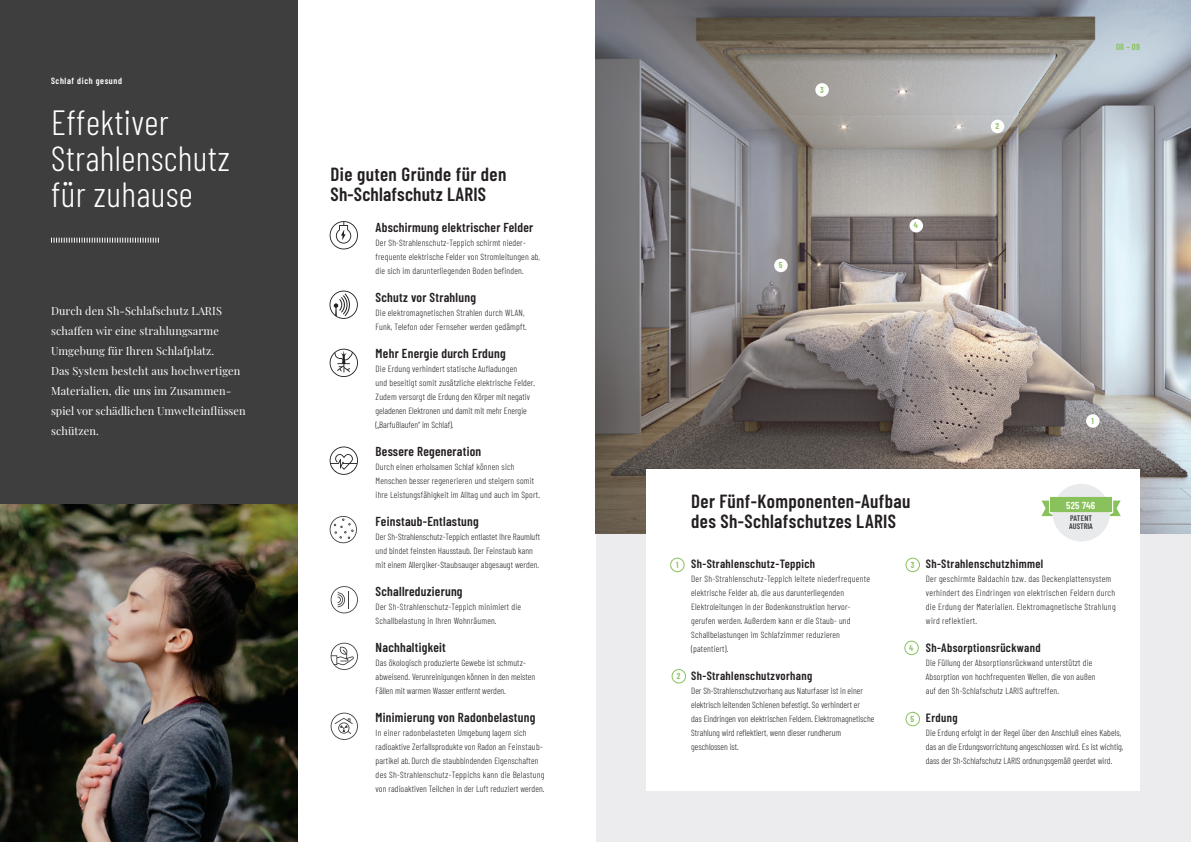
<style>
.page{position:relative;width:1191px;height:842px;background:#fff}
.page>*{position:absolute;margin:0;border:0;box-sizing:border-box;transform-origin:0 0}
.t1{font:300 35px/36px "Barlow Condensed";letter-spacing:.01em;color:#fff}
.t2{font:600 19px/20px "Barlow Condensed";letter-spacing:.02em;color:#231f20}
.t3{font:600 13px "Barlow Condensed";letter-spacing:.02em;color:#231f20}
.t4{font:600 12px "Barlow Condensed";letter-spacing:.03em;color:#231f20}
.t5{font:11px/20px "Playfair Display";letter-spacing:.01em;color:#fff}
.t6{font:600 10.1px "Barlow Condensed";letter-spacing:.02em;color:#fff}
.t7{font:300 9px/14px "Barlow Condensed";letter-spacing:.02em;color:#231f20}
.t8{font:300 9px/14px "Barlow Condensed";color:#231f20}
.t9{font:600 9px "Barlow Condensed";letter-spacing:.07em;color:#fff}
.t10{font:600 9px "Barlow Condensed";color:#89c25c}
.t11{font:700 8.4px "Barlow Condensed";color:#95c76b}
.t12{font:600 8px/8.8px "Barlow Condensed";color:#3e3e3f}
</style>
<div class="page">
<div style="left:0;top:0;width:298px;height:505px;background:#3e3e3f"></div>
<svg style="left:51px;top:238px;width:108px;height:5px"></svg>
<div style="left:596px;top:534px;width:595px;height:308px;background:#ececee"></div>
<img style="left:595px;top:0;width:596px;height:534px">
<div style="left:646px;top:470px;width:494px;height:321px;background:#fff"></div>
<div style="left:670px;top:558px;width:14px;height:14px;border:1px solid #89c25c;border-radius:50%"></div>
<div style="left:1086px;top:414px;width:13px;height:14px;background:#fff;border-radius:50%"></div>
<div style="left:905px;top:558px;width:14px;height:14px;border:1px solid #89c25c;border-radius:50%"></div>
<div style="left:815px;top:83px;width:14px;height:14px;background:#fff;border-radius:50%"></div>
<div style="left:904px;top:641px;width:14px;height:14px;border:1px solid #89c25c;border-radius:50%"></div>
<div style="left:905px;top:712px;width:14px;height:14px;border:1px solid #89c25c;border-radius:50%"></div>
<div style="left:909px;top:219px;width:14px;height:13px;background:#fff;border-radius:50%"></div>
<div style="left:672px;top:669px;width:14px;height:14px;border:1px solid #89c25c;border-radius:50%"></div>
<div style="left:990px;top:120px;width:14px;height:13px;background:#fff;border-radius:50%"></div>
<div style="left:774px;top:259px;width:13px;height:13px;background:#fff;border-radius:50%"></div>
<img style="left:0;top:505px;width:298px;height:337px">
<svg style="left:330px;top:516px;width:27px;height:27px"></svg>
<svg style="left:331px;top:586px;width:27px;height:27px"></svg>
<svg style="left:331px;top:713px;width:27px;height:27px"></svg>
<svg style="left:331px;top:643px;width:27px;height:27px"></svg>
<svg style="left:329px;top:291px;width:29px;height:28px"></svg>
<svg style="left:330px;top:221px;width:28px;height:28px"></svg>
<svg style="left:330px;top:446px;width:28px;height:29px"></svg>
<svg style="left:330px;top:349px;width:28px;height:28px"></svg>
<div style="left:1052px;top:484px;width:58px;height:57px;background:#e9eaeb;border-radius:50%"></div>
<svg style="left:1041px;top:497px;width:79px;height:19px"></svg>
<p class="t9" style="left:51px;top:74px;width:73px">Schlaf dich gesund</p>
<h1 class="t1" style="left:51px;top:102px;width:180px">Effektiver<br>Strahlenschutz für zuhause</h1>
<p class="t5" style="left:51px;top:300px;width:196px">Durch den Sh-Schlafschutz LARIS schaffen wir eine strahlungsarme<br>Umgebung für Ihren Schlafplatz.<br>Das System besteht aus hochwertigen<br>Materialien, die uns im Zusammen&shy;spiel vor schädlichen Umwelteinflüssen schützen.</p>
<h2 class="t2" style="left:331px;top:163px;width:177px">Die guten Gründe für den<br>Sh-Schlafschutz LARIS</h2>
<h3 class="t3" style="left:376px;top:218px;width:159px">Abschirmung elektrischer Felder</h3>
<p class="t7" style="left:376px;top:235px;width:166px">Der Sh-Strahlenschutz-Teppich schirmt nieder&shy;frequente elektrische Felder von Stromleitungen ab, die sich im darunterliegenden Boden befinden.</p>
<h3 class="t3" style="left:376px;top:288px;width:102px">Schutz vor Strahlung</h3>
<p class="t7" style="left:376px;top:305px;width:153px">Die elektromagnetischen Strahlen durch WLAN,<br>Funk, Telefon oder Fernseher werden gedämpft.</p>
<h3 class="t3" style="left:376px;top:344px;width:132px">Mehr Energie durch Erdung</h3>
<p class="t7" style="left:376px;top:361px;width:161px">Die Erdung verhindert statische Aufladungen<br>und beseitigt somit zusätzliche elektrische Felder.<br>Zudem versorgt die Erdung den Körper mit negativ geladenen Elektronen und damit mit mehr Energie („Barfußlaufen“ im Schlaf).</p>
<h3 class="t3" style="left:376px;top:442px;width:107px">Bessere Regeneration</h3>
<p class="t7" style="left:376px;top:459px;width:166px">Durch einen erholsamen Schlaf können sich<br>Menschen besser regenerieren und steigern somit ihre Leistungsfähigkeit im Alltag und auch im Sport.</p>
<h3 class="t3" style="left:376px;top:512px;width:105px">Feinstaub-Entlastung</h3>
<p class="t7" style="left:376px;top:529px;width:166px">Der Sh-Strahlenschutz-Teppich entlastet Ihre Raumluft und bindet feinsten Hausstaub. Der Feinstaub kann mit einem Allergiker-Staubsauger abgesaugt werden.</p>
<h3 class="t3" style="left:376px;top:582px;width:88px">Schallreduzierung</h3>
<p class="t7" style="left:376px;top:599px;width:147px">Der Sh-Strahlenschutz-Teppich minimiert die<br>Schallbelastung in Ihren Wohnräumen.</p>
<h3 class="t3" style="left:376px;top:638px;width:72px">Nachhaltigkeit</h3>
<p class="t8" style="left:376px;top:655px;width:161px">Das ökologisch produzierte Gewebe ist schmutz&shy;abweisend. Verunreinigungen können in den meisten<br>Fällen mit warmen Wasser entfernt werden.</p>
<h3 class="t3" style="left:376px;top:708px;width:161px">Minimierung von Radonbelastung</h3>
<p class="t7" style="left:376px;top:725px;width:170px">In einer radonbelasteten Umgebung lagern sich radioaktive Zerfallsprodukte von Radon an Feinstaub&shy;partikel ab. Durch die staubbindenden Eigenschaften des Sh-Strahlenschutz-Teppichs kann die Belastung von radioaktiven Teilchen in der Luft reduziert werden.</p>
<p class="t11" style="left:820px;top:84px;width:5px">3</p>
<p class="t11" style="left:779px;top:259px;width:5px">5</p>
<p class="t11" style="left:914px;top:219px;width:6px">4</p>
<p class="t11" style="left:995px;top:120px;width:5px">2</p>
<p class="t10" style="left:1116px;top:40px;width:25px">08 – 09</p>
<p class="t11" style="left:1091px;top:415px;width:4px">1</p>
<h2 class="t2" style="left:691px;top:490px;width:221px">Der Fünf-Komponenten-Aufbau des Sh-Schlafschutzes LARIS</h2>
<p class="t6" style="left:1066px;top:498px;width:31px">525 746</p>
<p class="t12" style="left:1069px;top:513px;width:25px">PATENT<br>AUSTRIA</p>
<p class="t11" style="left:676px;top:559px;width:4px">1</p>
<p class="t11" style="left:677px;top:670px;width:5px">2</p>
<h3 class="t4" style="left:691px;top:555px;width:125px">Sh-Strahlenschutz-Teppich</h3>
<p class="t7" style="left:691px;top:571px;width:180px">Der Sh-Strahlenschutz-Teppich leitete niederfrequente elektrische Felder ab, die aus darunterliegenden Elektroleitungen in der Bodenkonstruktion hervor&shy;gerufen werden. Außerdem kann er die Staub- und Schallbelastungen im Schlafzimmer reduzieren (patentiert).</p>
<h3 class="t4" style="left:691px;top:667px;width:123px">Sh-Strahlenschutzvorhang</h3>
<p class="t8" style="left:691px;top:683px;width:185px">Der Sh-Strahlenschutzvorhang aus Naturfaser ist in einer elektrisch leitenden Schienen befestigt. So verhindert er<br>das Eindringen von elektrischen Feldern. Elektromagnetische Strahlung wird reflektiert, wenn dieser rundherum geschlossen ist.</p>
<p class="t11" style="left:911px;top:559px;width:5px">3</p>
<p class="t11" style="left:909px;top:642px;width:6px">4</p>
<p class="t11" style="left:910px;top:713px;width:5px">5</p>
<h3 class="t4" style="left:926px;top:555px;width:119px">Sh-Strahlenschutzhimmel</h3>
<p class="t7" style="left:926px;top:571px;width:191px">Der geschirmte Baldachin bzw. das Deckenplattensystem verhindert des Eindringen von elektrischen Feldern durch die Erdung der Materialien. Elektromagnetische Strahlung wird reflektiert.</p>
<h3 class="t4" style="left:926px;top:639px;width:116px">Sh-Absorptionsrückwand</h3>
<p class="t7" style="left:926px;top:655px;width:171px">Die Füllung der Absorptionsrückwand unterstützt die<br>Absorption von hochfrequenten Wellen, die von außen auf den Sh-Schlafschutz LARIS auftreffen.</p>
<h3 class="t4" style="left:926px;top:709px;width:33px">Erdung</h3>
<p class="t8" style="left:926px;top:725px;width:199px">Die Erdung erfolgt in der Regel über den Anschluß eines Kabels, das an die Erdungsvorrichtung angeschlossen wird. Es ist wichtig, dass der Sh-Schlafschutz LARIS ordnungsgemäß geerdet wird.</p>
</div>
